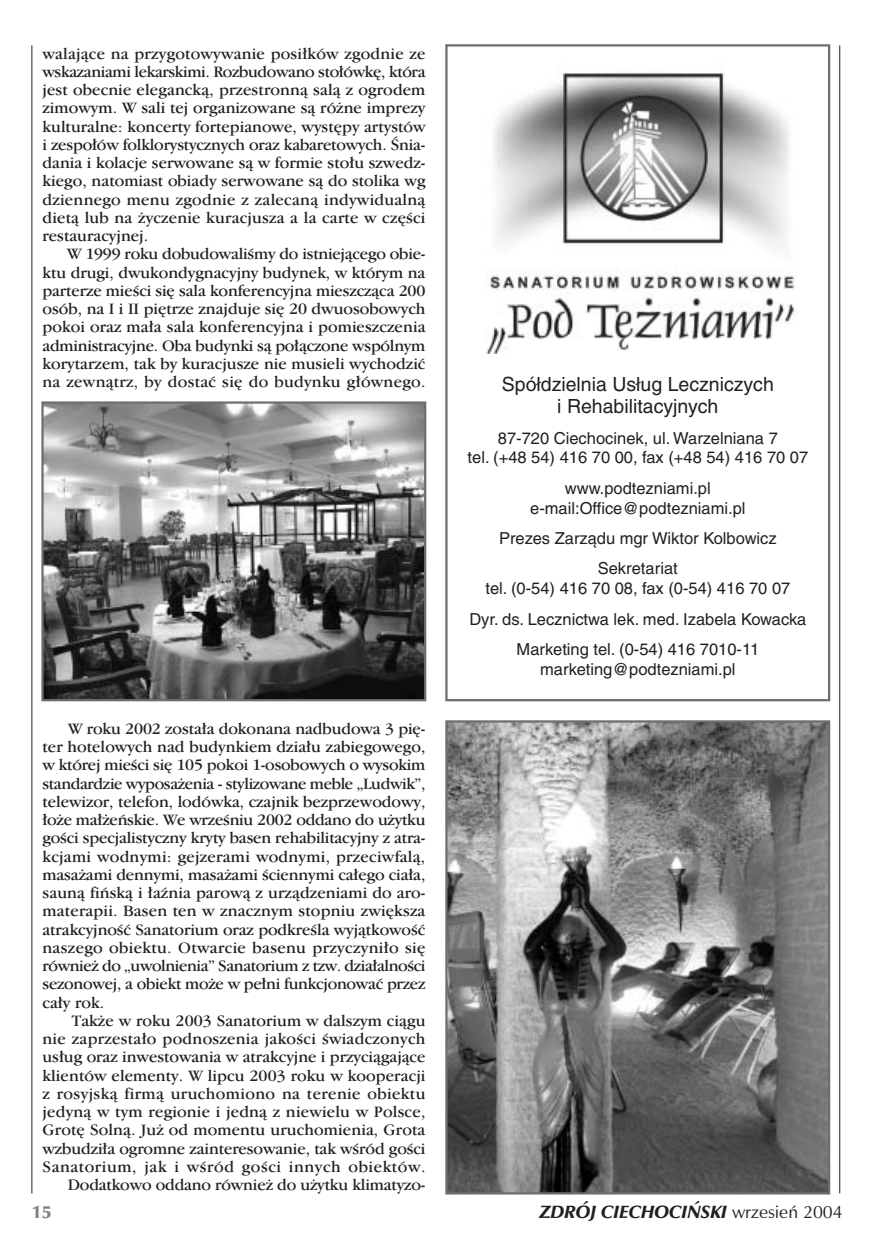
<style>
.page{position:relative;width:885px;height:1260px;background:#fff}
.page>*{position:absolute;margin:0;border:0;box-sizing:border-box;transform-origin:0 0}
.t1{font:19.5px/22.5px "Swiss Normal";color:#231f20;text-align:center}
.t2{font:italic 900 18px "Zapf Humanist 601 PL";color:#231f20}
.t3{font:900 18px "Zapf Humanist 601 PL";color:#808285}
.t4{font:16.5px/18.3px "Garamond ITCPL";letter-spacing:.005em;color:#231f20;text-align:justify}
.t5{font:16.5px/30.8px "Swiss Normal";color:#231f20;text-align:center}
.s1{font-weight:400;font-style:normal}
</style>
<div class="page">
<svg style="left:445px;top:44px;width:386px;height:1151px"></svg>
<img style="left:461px;top:64px;width:354px;height:290px">
<hr style="left:840px;top:45px;width:1px;height:1148px;background:#231f20">
<hr style="left:32px;top:45px;width:1px;height:1148px;background:#231f20">
<img style="left:44px;top:404px;width:379px;height:294px">
<div style="left:41px;top:401px;width:385px;height:300px;border:2px solid #6c6e70"></div>
<p class="t4" style="left:43px;top:46px;width:385px">walajàce na przygotowywanie posi∏ków zgodnie ze wskazaniami lekarskimi. Rozbudowano sto∏ówk´, która jest obecnie eleganckà, przestronnà salà z ogrodem zimowym. W sali tej organizowane sà ró˝ne imprezy kulturalne: koncerty fortepianowe, wyst´py artystów i zespo∏ów folklorystycznych oraz kabaretowych. Ânia&shy;dania i kolacje serwowane sà w formie sto∏u szwedz&shy;kiego, natomiast obiady serwowane sà do stolika wg dziennego menu zgodnie z zalecanà indywidualnà dietà lub na ˝yczenie kuracjusza a la carte w cz´Êci restauracyjnej.</p>
<p class="t4" style="left:43px;top:246px;width:385px;text-indent:25px">W 1999 roku dobudowaliÊmy do istniejàcego obie&shy;ktu drugi, dwukondygnacyjny budynek, w którym na parterze mieÊci si´ sala konferencyjna mieszczàca 200 osób, na I i II pi´trze znajduje si´ 20 dwuosobowych pokoi oraz ma∏a sala konferencyjna i pomieszczenia administracyjne. Oba budynki sà po∏àczone wspólnym korytarzem, tak by kuracjusze nie musieli wychodziç na zewnàtrz, by dostaç si´ do budynku g∏ównego.</p>
<p class="t1" style="left:502px;top:374px;width:274px">Spó∏dzielnia Us∏ug Leczniczych i Rehabilitacyjnych</p>
<p class="t5" style="left:468px;top:430px;width:342px;line-height:19.5px">87-720 Ciechocinek, ul. Warzelniana 7<br>tel. (+48 54) 416 70 00, fax (+48 54) 416 70 07</p>
<p class="t5" style="left:530px;top:480px;width:217px;line-height:19.5px">www.podtezniami.pl e-mail:Office@podtezniami.pl</p>
<p class="t5" style="left:499px;top:524px;width:279px">Prezes Zarzàdu mgr Wiktor Kolbowicz<br>Sekretariat</p>
<p class="t5" style="left:469px;top:574px;width:339px">tel. (0-54) 416 70 08, fax (0-54) 416 70 07<br>Dyr. ds. Lecznictwa lek. med. Izabela Kowacka<br>Marketing tel. (0-54) 416 7010-11</p>
<p class="t5" style="left:540px;top:655px;width:197px">marketing@podtezniami.pl</p>
<p class="t4" style="left:43px;top:721px;width:385px;text-indent:26px">W roku 2002 zosta∏a dokonana nadbudowa 3 pi´- ter hotelowych nad budynkiem dzia∏u zabiegowego, w której mieÊci si´ 105 pokoi 1-osobowych o wysokim standardzie wyposa˝enia - stylizowane meble „Ludwik”, telewizor, telefon, lodówka, czajnik bezprzewodowy, ∏o˝e ma∏˝eƒskie. We wrzeÊniu 2002 oddano do u˝ytku goÊci specjalistyczny kryty basen rehabilitacyjny z atra&shy;kcjami wodnymi: gejzerami wodnymi, przeciwfalà, masa˝ami dennymi, masa˝ami Êciennymi ca∏ego cia∏a, saunà fiƒskà i ∏aênia parowà z urzàdzeniami do aro&shy;materapii. Basen ten w znacznym stopniu zwi´ksza atrakcyjnoÊç Sanatorium oraz podkreÊla wyjàtkowoÊç naszego obiektu. Otwarcie basenu przyczyni∏o si´ równie˝ do „uwolnienia” Sanatorium z tzw. dzia∏alnoÊci sezonowej, a obiekt mo˝e w pe∏ni funkcjonowaç przez ca∏y rok.</p>
<p class="t4" style="left:43px;top:1013px;width:385px;text-align:right">Tak˝e w roku 2003 Sanatorium w dalszym ciàgu<br>nie zaprzesta∏o podnoszenia jakoÊci Êwiadczonych us∏ug oraz inwestowania w atrakcyjne i przyciàgajàce klientów elementy. W lipcu 2003 roku w kooperacji z rosyjskà firmà uruchomiono na terenie obiektu jedynà w tym regionie i jednà z niewielu w Polsce, Grot´ Solnà. Ju˝ od momentu uruchomienia, Grota wzbudzi∏a ogromne zainteresowanie, tak wÊród goÊci Sanatorium, jak i wÊród goÊci innych obiektów.<br>Dodatkowo oddano równie˝ do u˝ytku klimatyzo-</p>
<p class="t3" style="left:32px;top:1205px;width:21px">15</p>
<p class="t2" style="left:540px;top:1205px;width:305px">ZDRÓJ CIECHOCI¡SKI <span class="s1">wrzesieƒ 2004</span></p>
</div>
